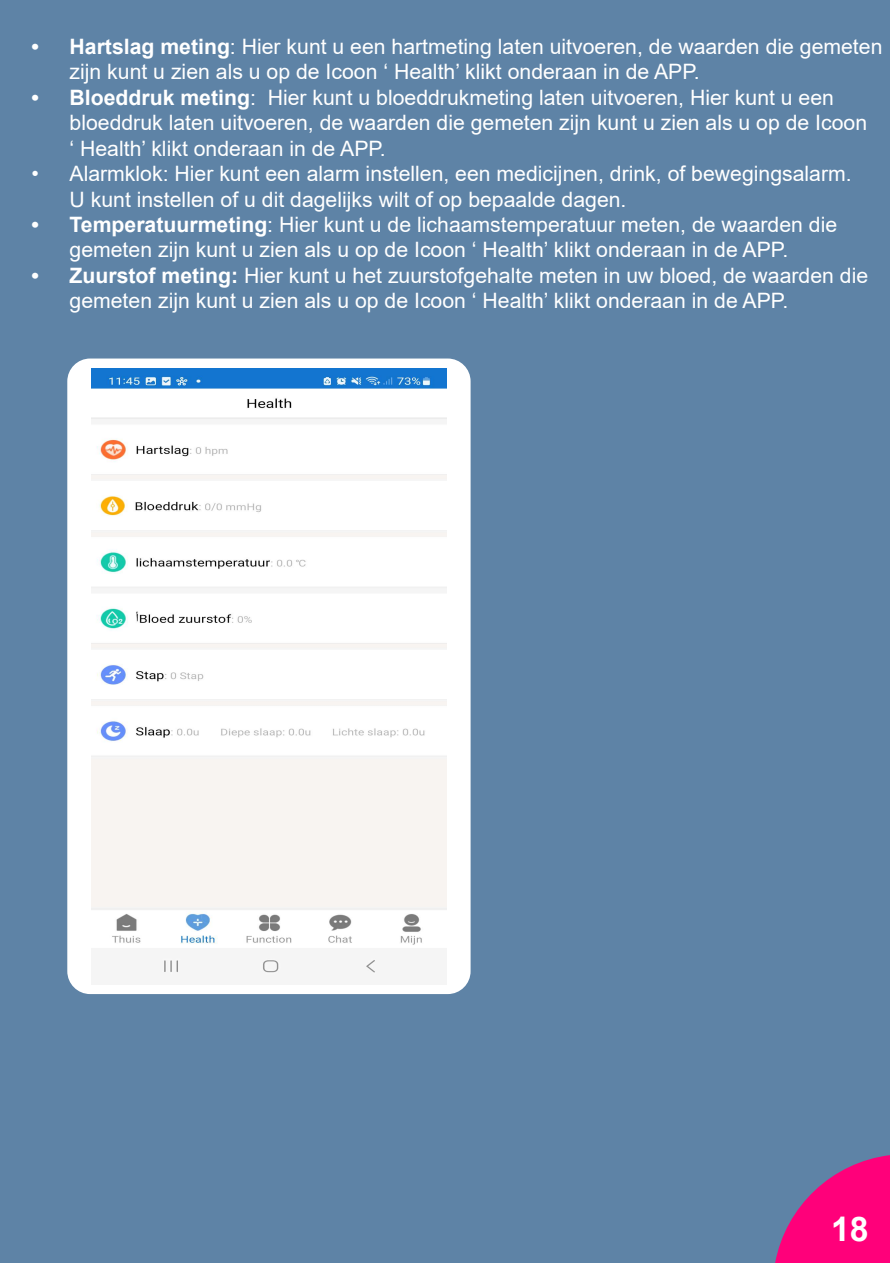
<style>
.page{position:relative;width:890px;height:1263px;background:#fff}
.page>*{position:absolute;margin:0;border:0;box-sizing:border-box;transform-origin:0 0}
.t1{font:700 33.9px "Arial";color:#fff}
.t2{font:21.15px/25.5px "Arial";color:#fff}
.t3{font:700 21.15px "Arial";color:#fff}
.s1{font-weight:700}
</style>
<div class="page">
<div style="left:0;top:0;width:889px;height:1263px;background:#5e83a6"></div>
<div style="left:67px;top:359px;width:403px;height:635px;background:#fff;border-radius:23px"></div>
<img style="left:91px;top:369px;width:355px;height:604px">
<svg style="left:775px;top:1155px;width:114px;height:108px"></svg>
<p class="t3" style="left:31px;top:38px;width:9px">ï</p>
<p class="t2" style="left:70px;top:36px;width:814px"><span class="s1">Hartslag meting</span>: Hier kunt u een hartmeting laten uitvoeren, de waarden die gemeten zijn kunt u zien als u op de Icoon ‘ Health’ klikt onderaan in de APP.</p>
<p class="t3" style="left:31px;top:89px;width:9px">ï</p>
<p class="t2" style="left:70px;top:87px;width:798px"><span class="s1">Bloeddruk meting</span>: Hier kunt u bloeddrukmeting laten uitvoeren, Hier kunt u een bloeddruk laten uitvoeren, de waarden die gemeten zijn kunt u zien als u op de Icoon ‘ Health’ klikt onderaan in de APP.</p>
<p class="t2" style="left:31px;top:163px;width:9px">ï</p>
<p class="t2" style="left:70px;top:163px;width:783px">Alarmklok: Hier kunt een alarm instellen, een medicijnen, drink, of bewegingsalarm.<br>U kunt instellen of u dit dagelijks wilt of op bepaalde dagen.</p>
<p class="t3" style="left:31px;top:217px;width:9px">ï</p>
<p class="t2" style="left:70px;top:214px;width:768px"><span class="s1">Temperatuurmeting</span>: Hier kunt u de lichaamstemperatuur meten, de waarden die gemeten zijn kunt u zien als u op de Icoon ‘ Health’ klikt onderaan in de APP.</p>
<p class="t3" style="left:31px;top:268px;width:9px">ï</p>
<p class="t2" style="left:70px;top:265px;width:799px"><span class="s1">Zuurstof meting:</span> Hier kunt u het zuurstofgehalte meten in uw bloed, de waarden die gemeten zijn kunt u zien als u op de Icoon ‘ Health’ klikt onderaan in de APP.</p>
<h1 class="t1" style="left:830px;top:1216px;width:39px">18</h1>
</div>
